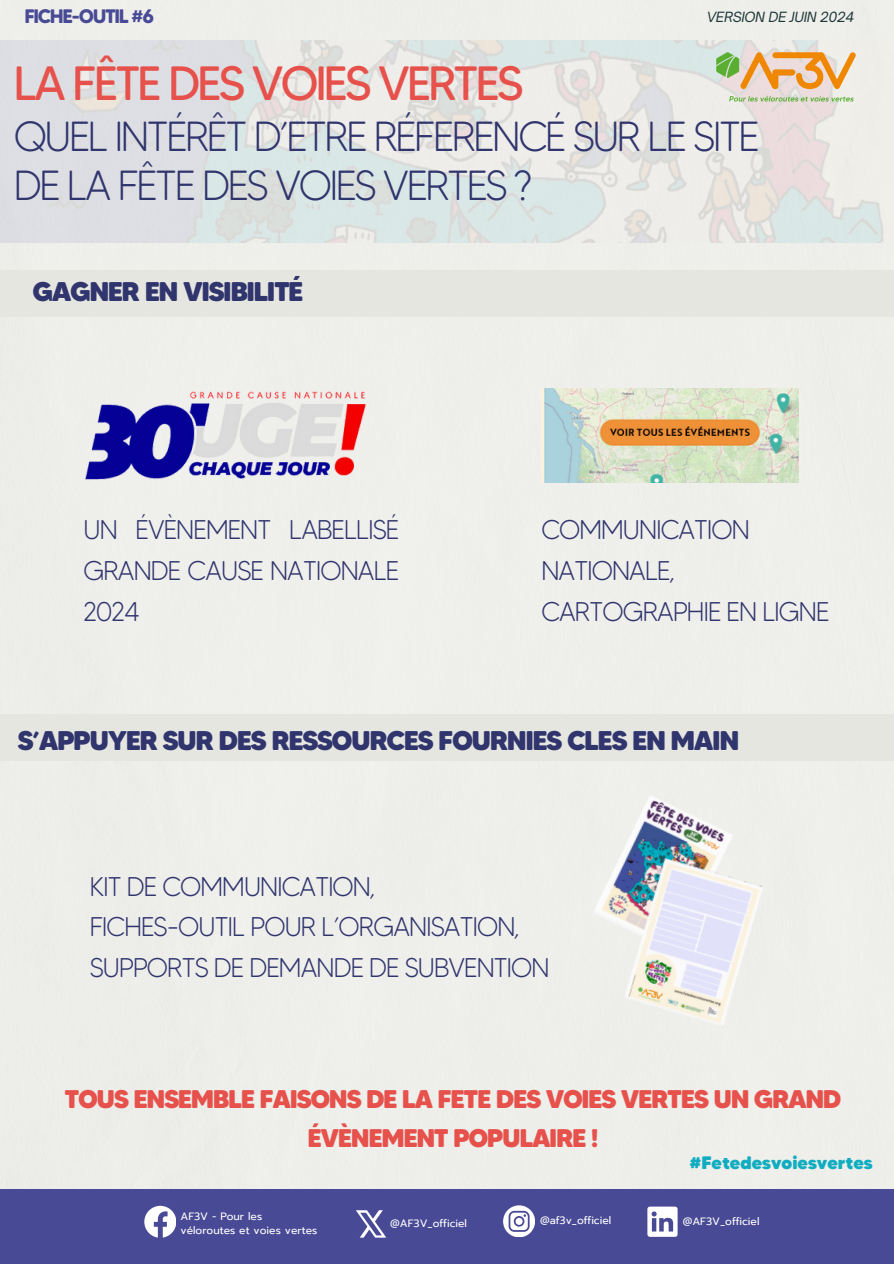
<style>
.page{position:relative;width:894px;height:1264px;background:#fff}
.page>*{position:absolute;margin:0;border:0;box-sizing:border-box;transform-origin:0 0}
.t1{font:48px "MADE Tommy Soft";letter-spacing:-.07em;color:#e7514b}
.t2{font:300 42px/49.5px "MADE Tommy Soft";letter-spacing:-.07em;color:#31356e}
.t3{font:300 27px/40.5px "MADE Tommy Soft";letter-spacing:-.055em;color:#31356e}
.t4{font:800 27px "MADE Tommy Soft";letter-spacing:-.055em;color:#31356e}
.t5{font:800 25.5px/38.2px "MADE Tommy Soft";letter-spacing:-.055em;color:#e7514b;text-align:center}
.t6{font:700 19.5px "MADE Tommy Soft";letter-spacing:-.07em;color:#494a95}
.t7{font:900 18px "MADE Tommy Soft";color:#10adc1}
.t8{font:italic 13.5px "Open Sauce One";letter-spacing:-.02em;color:#1f3839}
.t9{font:10.65px/14.1px "Prompt";color:#fff}
</style>
<div class="page">
<div style="left:0;top:1188px;width:893px;height:75px;background:#494a95"></div>
<svg style="left:144px;top:1205px;width:32px;height:32px"></svg>
<svg style="left:503px;top:1205px;width:31px;height:31px"></svg>
<svg style="left:647px;top:1206px;width:30px;height:30px"></svg>
<svg style="left:356px;top:1210px;width:30px;height:27px"></svg>
<img style="left:0;top:41px;width:893px;height:201px">
<img style="left:706px;top:41px;width:159px;height:71px">
<div style="left:0;top:270px;width:893px;height:47px;background:#e6e6e0"></div>
<img style="left:542px;top:388px;width:256px;height:95px">
<img style="left:23px;top:350px;width:407px;height:171px">
<div style="left:0;top:714px;width:893px;height:46px;background:#e6e6e0"></div>
<img style="left:565px;top:781px;width:224px;height:265px">
<p class="t6" style="left:25px;top:4px;width:131px">FICHE-OUTIL #6</p>
<h3 class="t8" style="left:706px;top:9px;width:149px">VERSION DE JUIN 2024</h3>
<p class="t1" style="left:13px;top:54px;width:511px">LA FÊTE DES VOIES VERTES</p>
<h2 class="t2" style="left:13px;top:111px;width:747px">QUEL INTÉRÊT D’ETRE RÉFERENCÉ SUR LE SITE<br>DE LA FÊTE DES VOIES VERTES ?</h2>
<h3 class="t4" style="left:32px;top:274px;width:273px">GAGNER EN VISIBILITÉ</h3>
<p class="t3" style="left:83px;top:509px;width:318px;text-align:justify">UN ÉVÈNEMENT LABELLISÉ GRANDE CAUSE NATIONALE 2024</p>
<p class="t3" style="left:541px;top:509px;width:290px">COMMUNICATION<br>NATIONALE,<br>CARTOGRAPHIE EN LIGNE</p>
<h6 class="t4" style="left:17px;top:724px;width:723px">S’APPUYER SUR DES RESSOURCES FOURNIES CLES EN MAIN</h6>
<p class="t3" style="left:89px;top:866px;width:462px">KIT DE COMMUNICATION,<br>FICHES-OUTIL POUR L’ORGANISATION,<br>SUPPORTS DE DEMANDE DE SUBVENTION</p>
<p class="t5" style="left:65px;top:1079px;width:778px">TOUS ENSEMBLE FAISONS DE LA FETE DES VOIES VERTES UN GRAND<br>ÉVÈNEMENT POPULAIRE !</p>
<h4 class="t7" style="left:689px;top:1151px;width:185px">#Fetedesvoiesvertes</h4>
<h4 class="t9" style="left:180px;top:1209px;width:138px">AF3V - Pour les véloroutes et voies vertes</h4>
<h3 class="t9" style="left:390px;top:1215px;width:78px">@AF3V_officiel</h3>
<p class="t9" style="left:540px;top:1213px;width:73px">@af3v_officiel</p>
<h4 class="t9" style="left:682px;top:1214px;width:78px">@AF3V_officiel</h4>
</div>
